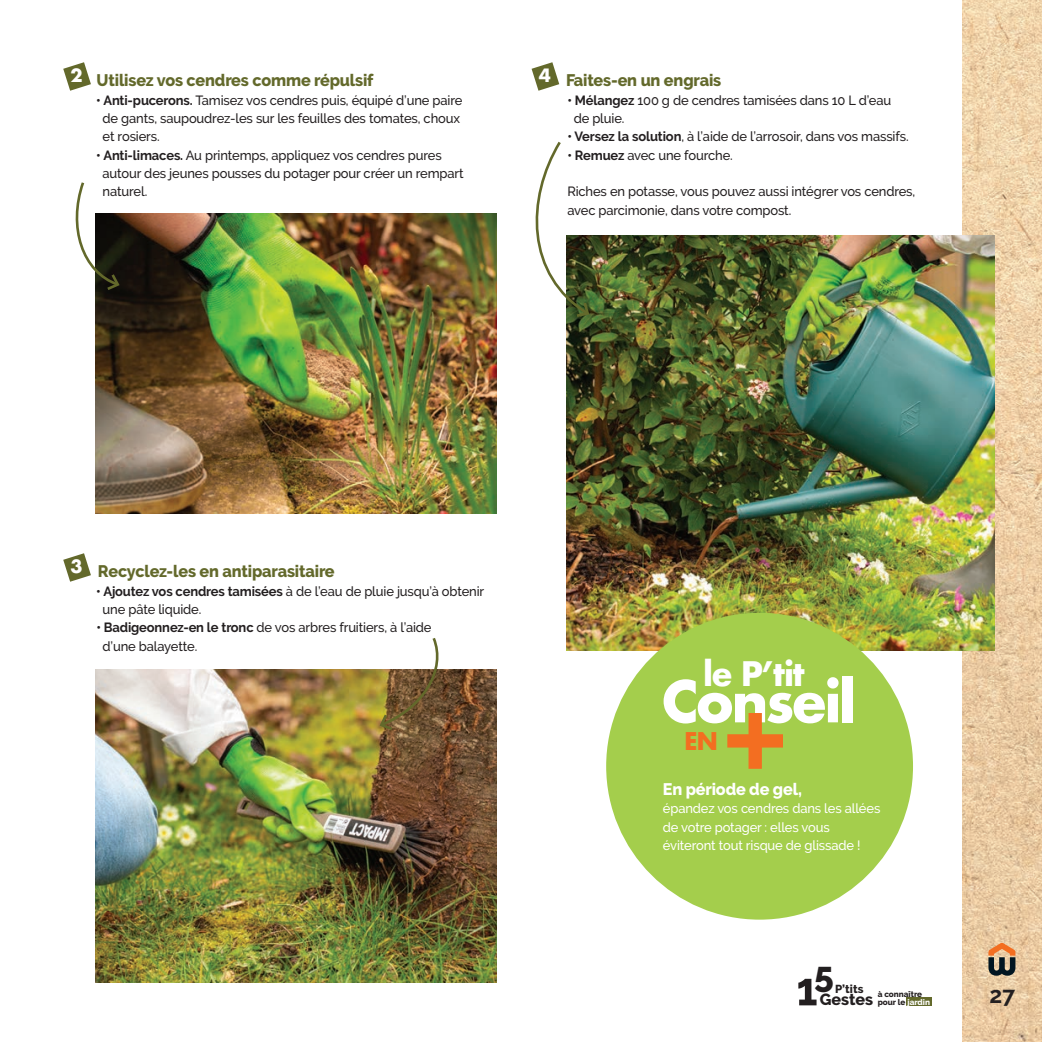
<style>
.page{position:relative;width:1042px;height:1042px;background:#fff}
.page>*{position:absolute;margin:0;border:0;box-sizing:border-box;transform-origin:0 0}
.t1{font:700 103.95px "Futura";color:#f36e21}
.t2{font:700 55.65px "Futura";letter-spacing:-.05em;color:#fff}
.t3{font:800 35.35px "Raleway";color:#231f20}
.t4{font:700 32.9px "Futura";color:#fff}
.t5{font:700 23.8px "Futura";color:#f36e21}
.t6{font:700 22.75px "Raleway";color:#231f20}
.t7{font:700 17.85px "Futura";color:#fff}
.t8{font:800 16.62px "Raleway";letter-spacing:-.01em;color:#63692b}
.t9{font:800 16.62px "Raleway";letter-spacing:-.01em;color:#fff}
.t10{font:800 16.1px "Raleway";color:#231f20}
.t11{font:500 13.3px/18.4px "Raleway";letter-spacing:-.01em;color:#231f20}
.t12{font:500 13.3px/18.4px "Raleway";letter-spacing:-.01em;color:#fff}
.t13{font:800 11.55px "Raleway";color:#231f20}
.t14{font:800 8.05px/7.9px "Raleway";color:#231f20}
.s1{font-weight:700}
.s2{color:#fff}
</style>
<div class="page">
<img style="left:962px;top:0;width:80px;height:1042px">
<svg style="left:988px;top:942px;width:27px;height:33px"></svg>
<img style="left:95px;top:669px;width:401px;height:314px">
<img style="left:95px;top:213px;width:401px;height:300px">
<img style="left:567px;top:236px;width:428px;height:414px">
<svg style="left:63px;top:62px;width:28px;height:29px"></svg>
<svg style="left:63px;top:553px;width:28px;height:29px"></svg>
<svg style="left:531px;top:62px;width:28px;height:29px"></svg>
<svg style="left:75px;top:182px;width:46px;height:110px"></svg>
<div style="left:606px;top:613px;width:307px;height:306px;background:#a4ce4c;border-radius:50%"></div>
<svg style="left:535px;top:141px;width:56px;height:178px"></svg>
<div style="left:906px;top:998px;width:26px;height:8px;background:#63692b"></div>
<svg style="left:798px;top:979px;width:18px;height:26px"></svg>
<svg style="left:378px;top:638px;width:68px;height:94px"></svg>
<p class="t7" style="left:71px;top:63px;width:14px">2</p>
<p class="t8" style="left:97px;top:71px;width:278px">Utilisez vos cendres comme répulsif</p>
<p class="t11" style="left:103px;top:91px;width:361px;text-indent:-6px"><span class="s1">• Anti-pucerons.</span> Tamisez vos cendres puis, équipé d’une paire de gants, saupoudrez-les sur les feuilles des tomates, choux et rosiers.</p>
<p class="t11" style="left:103px;top:146px;width:362px;text-indent:-6px"><span class="s1">• Anti-limaces.</span> Au printemps, appliquez vos cendres pures autour des jeunes pousses du potager pour créer un rempart naturel.</p>
<p class="t7" style="left:539px;top:63px;width:14px">4</p>
<p class="t8" style="left:566px;top:71px;width:156px">Faites-en un engrais</p>
<p class="t11" style="left:574px;top:91px;width:319px;text-indent:-6px"><span class="s1">• Mélangez</span> 100 g de cendres tamisées dans 10 L d’eau de pluie.</p>
<p class="t11" style="left:567px;top:127px;width:343px"><span class="s1">• Versez la solution</span>, à l’aide de l’arrosoir, dans vos massifs.</p>
<p class="t11" style="left:567px;top:146px;width:167px"><span class="s1">• Remuez</span> avec une fourche.</p>
<p class="t11" style="left:567px;top:182px;width:349px">Riches en potasse, vous pouvez aussi intégrer vos cendres, avec parcimonie, dans votre compost.</p>
<p class="t7" style="left:71px;top:553px;width:14px">3</p>
<p class="t8" style="left:98px;top:562px;width:238px">Recyclez-les en antiparasitaire</p>
<p class="t11" style="left:103px;top:582px;width:383px;text-indent:-6px"><span class="s1">• Ajoutez vos cendres tamisées</span> à de l’eau de pluie jusqu’à obtenir une pâte liquide.</p>
<p class="t11" style="left:103px;top:618px;width:330px;text-indent:-6px"><span class="s1">• Badigeonnez-en le tronc</span> de vos arbres fruitiers, à l’aide d’une balayette.</p>
<p class="t4" style="left:703px;top:650px;width:103px">le P’tit</p>
<p class="t2" style="left:661px;top:661px;width:196px">Conseil</p>
<p class="t1" style="left:720px;top:666px;width:72px">+</p>
<p class="t5" style="left:684px;top:724px;width:36px">EN</p>
<p class="t9" style="left:663px;top:779px;width:140px">En période de gel,</p>
<p class="t12" style="left:663px;top:799px;width:219px">épandez vos cendres dans les allées</p>
<p class="t12" style="left:663px;top:817px;width:199px">de votre potager : elles vous éviteront tout risque de glissade !</p>
<p class="t3" style="left:814px;top:954px;width:21px">5</p>
<p class="t13" style="left:835px;top:982px;width:30px">P’tits</p>
<p class="t10" style="left:820px;top:990px;width:55px">Gestes</p>
<p class="t14" style="left:877px;top:990px;width:54px">à connaître pour le <span class="s2">jardin</span></p>
<h3 class="t6" style="left:989px;top:982px;width:27px">27</h3>
</div>
